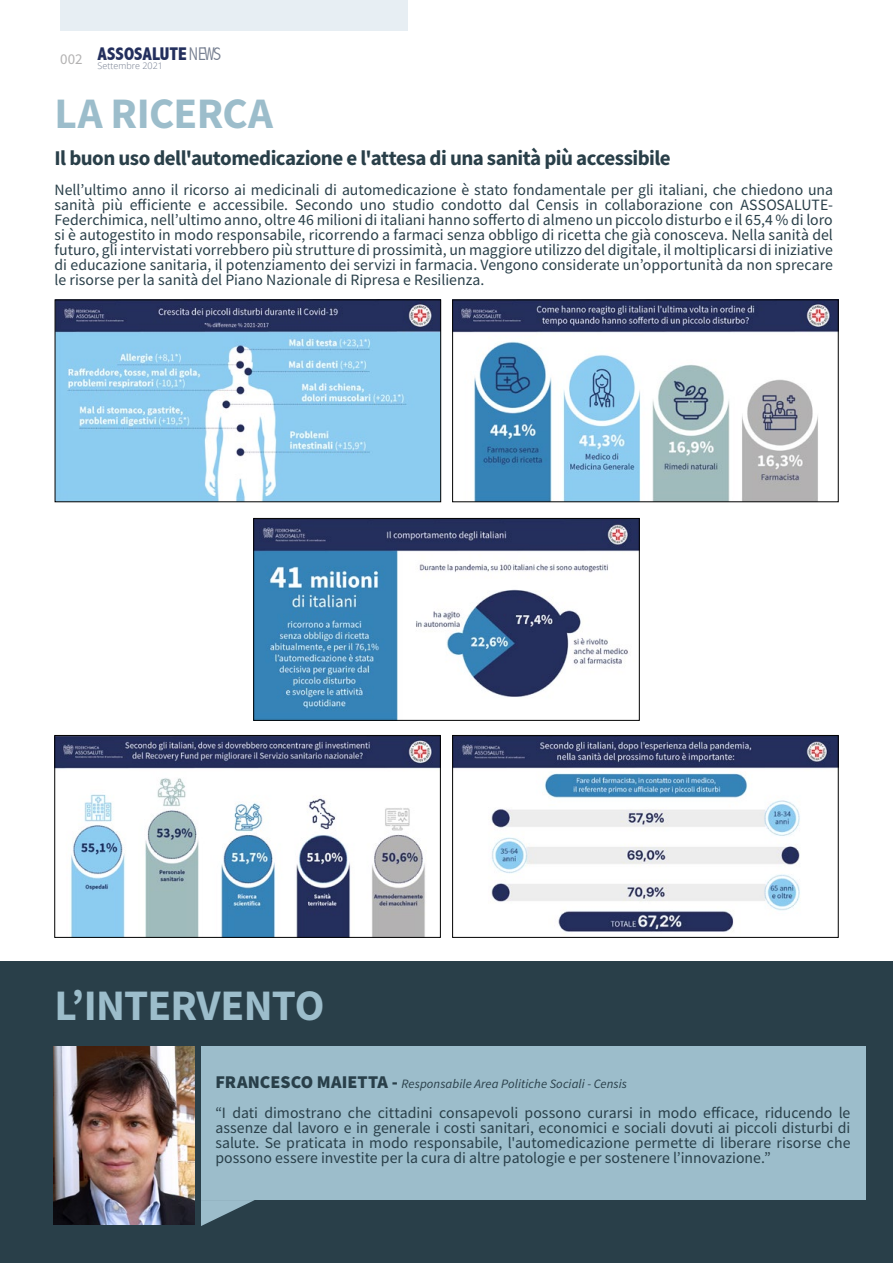
<style>
.page{position:relative;width:893px;height:1263px;background:#fff}
.page>*{position:absolute;margin:0;border:0;box-sizing:border-box;transform-origin:0 0}
.t1{font:700 43.5px "Source Sans Pro";letter-spacing:-.015em;color:#9cbdcb}
.t2{font:700 21px "Source Sans Pro";letter-spacing:-.03em;color:#293f49}
.t3{font:800 condensed 18.45px "Abadi";color:#232f5d}
.t4{font:15.75px/15px "Source Sans Pro";color:#293f49;text-align:justify}
.t5{font:italic 12.75px "Source Sans Pro";letter-spacing:.005em;color:#293f49}
.t6{font:300 9px "Open Sans";color:#747d8f}
.s1{font-weight:300;color:#747d8f}
.s2{font-weight:900;font-style:normal;font-size:18px}
</style>
<div class="page">
<img style="left:57px;top:302px;width:382px;height:198px">
<div style="left:55px;top:300px;width:386px;height:202px;border:1px solid #000"></div>
<div style="left:0;top:961px;width:893px;height:302px;background:#293f49"></div>
<div style="left:60px;top:0;width:347px;height:30px;background:#e7eef3"></div>
<img style="left:454px;top:302px;width:382px;height:198px">
<div style="left:452px;top:300px;width:386px;height:202px;border:1px solid #000"></div>
<img style="left:57px;top:737px;width:382px;height:198px">
<div style="left:55px;top:735px;width:386px;height:202px;border:1px solid #000"></div>
<img style="left:454px;top:737px;width:382px;height:195px">
<div style="left:452px;top:735px;width:386px;height:202px;border:1px solid #000"></div>
<img style="left:255px;top:520px;width:382px;height:198px">
<div style="left:253px;top:518px;width:386px;height:202px;border:1px solid #000"></div>
<div style="left:201px;top:1046px;width:665px;height:154px;background:#9cbdcb"></div>
<svg style="left:201px;top:1200px;width:54px;height:26px"></svg>
<img style="left:53px;top:1046px;width:142px;height:179px">
<p class="t3" style="left:60px;top:43px;width:163px"><sub>002</sub> ASSOSALUTE <span class="s1">NEWS</span></p>
<p class="t6" style="left:98px;top:59px;width:67px">Settembre 2021</p>
<h1 class="t1" style="left:55px;top:84px;width:220px">LA RICERCA</h1>
<h2 class="t2" style="left:55px;top:144px;width:618px">Il buon uso dell'automedicazione e l'attesa di una sanità più accessibile</h2>
<p class="t4" style="left:55px;top:182px;width:780px">Nell’ultimo anno il ricorso ai medicinali di automedicazione è stato fondamentale per gli italiani, che chiedono una sanità più efficiente e accessibile. Secondo uno studio condotto dal Censis in collaborazione con ASSOSALUTE-Federchimica, nell’ultimo anno, oltre 46 milioni di italiani hanno sofferto di almeno un piccolo disturbo e il 65,4 % di loro si è autogestito in modo responsabile, ricorrendo a farmaci senza obbligo di ricetta che già conosceva. Nella sanità del futuro, gli intervistati vorrebbero più strutture di prossimità, un maggiore utilizzo del digitale, il moltiplicarsi di iniziative di educazione sanitaria, il potenziamento dei servizi in farmacia. Vengono considerate un’opportunità da non sprecare le risorse per la sanità del Piano Nazionale di Ripresa e Resilienza.</p>
<h1 class="t1" style="left:55px;top:976px;width:272px">L’INTERVENTO</h1>
<p class="t5" style="left:215px;top:1075px;width:413px"><span class="s2">FRANCESCO MAIETTA -</span> Responsabile Area Politiche Sociali - Censis</p>
<p class="t4" style="left:215px;top:1105px;width:637px">“I dati dimostrano che cittadini consapevoli possono curarsi in modo efficace, riducendo le assenze dal lavoro e in generale i costi sanitari, economici e sociali dovuti ai piccoli disturbi di salute. Se praticata in modo responsabile, l'automedicazione permette di liberare risorse che possono essere investite per la cura di altre patologie e per sostenere l’innovazione.”</p>
</div>
